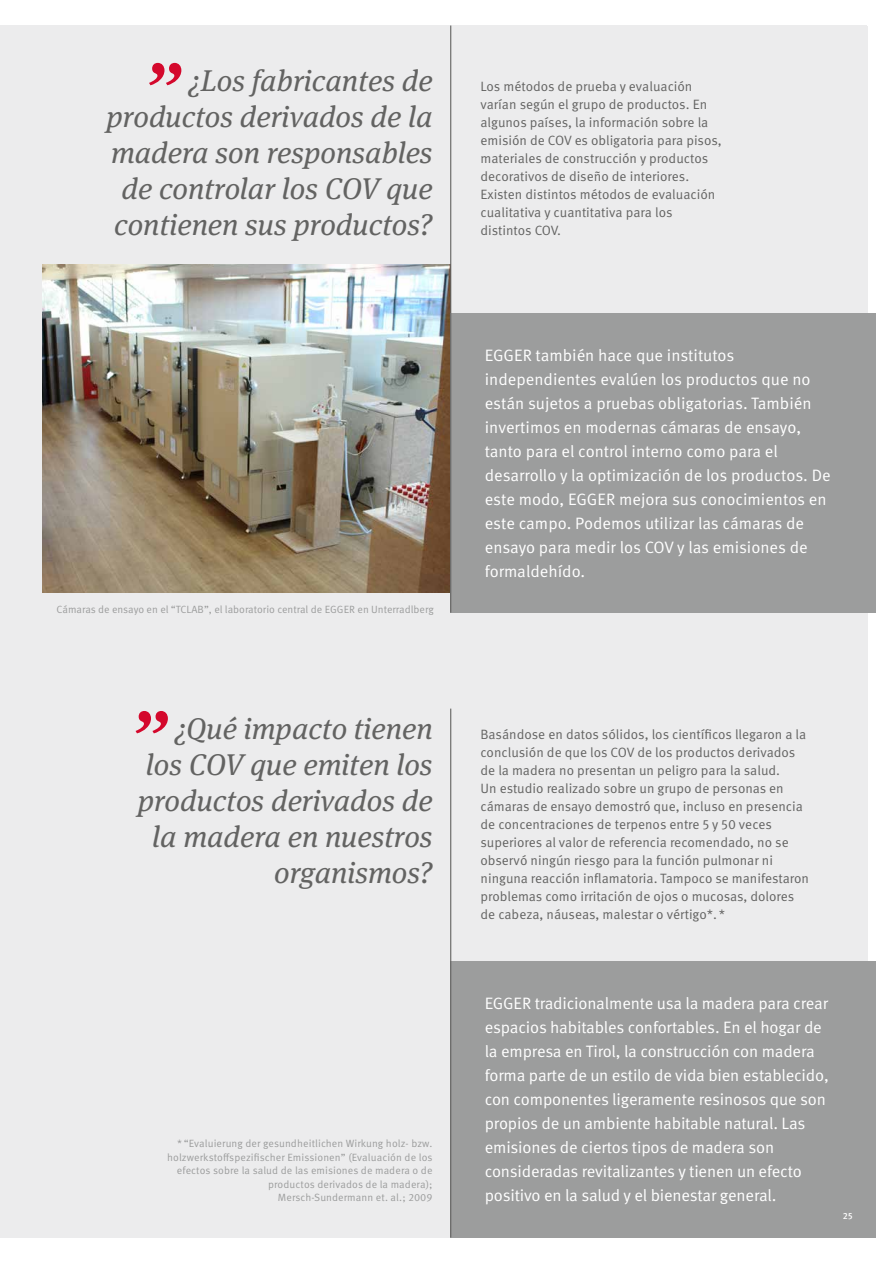
<style>
.page{position:relative;width:893px;height:1263px;background:#fff}
.page>*{position:absolute;margin:0;border:0;box-sizing:border-box;transform-origin:0 0}
.t1{font:italic 30px/36px "Meta Serif Pro";color:#636362;text-align:right}
.t2{font:16.5px/24px "Meta Pro";letter-spacing:-.01em;color:#fff}
.t3{font:13.5px/18px "Meta Pro";color:#636362}
.t4{font:10.5px/13.5px "Meta Pro";letter-spacing:.005em;color:#9c9d9d;text-align:right}
.t5{font:500 9px "Meta Pro";color:#fff}
</style>
<div class="page">
<div style="left:0;top:26px;width:867px;height:1211px;background:#ececed"></div>
<img style="left:43px;top:265px;width:407px;height:328px">
<svg style="left:149px;top:63px;width:32px;height:22px"></svg>
<div style="left:451px;top:313px;width:425px;height:300px;background:#9c9d9d"></div>
<svg style="left:136px;top:711px;width:32px;height:22px"></svg>
<div style="left:451px;top:961px;width:425px;height:276px;background:#9c9d9d"></div>
<hr style="left:450px;top:709px;width:1px;height:528px;background:#636362">
<hr style="left:450px;top:26px;width:1px;height:587px;background:#636362">
<h1 class="t1" style="left:107px;top:61px;width:328px">¿Los fabricantes de productos derivados de la madera son responsables de controlar los COV que contienen sus productos?</h1>
<p class="t4" style="left:57px;top:602px;width:379px">Cámaras de ensayo en el “TCLAB”, el laboratorio central de EGGER en Unterradlberg</p>
<h1 class="t1" style="left:138px;top:709px;width:296px">¿Qué impacto tienen los COV que emiten los productos derivados de la madera en nuestros organismos?</h1>
<p class="t4" style="left:167px;top:1137px;width:267px">* “Evaluierung der gesundheitlichen Wirkung holz- bzw. holzwerkstoffspezifischer Emissionen” (Evaluación de los efectos sobre la salud de las emisiones de madera o de productos derivados de la madera);<br>Mersch-Sundermann et. al.; 2009</p>
<p class="t3" style="left:480px;top:77px;width:243px">Los métodos de prueba y evaluación varían según el grupo de productos. En algunos países, la información sobre la emisión de COV es obligatoria para pisos, materiales de construcción y productos decorativos de diseño de interiores.<br>Existen distintos métodos de evaluación cualitativa y cuantitativa para los distintos COV.</p>
<p class="t2" style="left:485px;top:343px;width:347px">EGGER también hace que institutos independientes evalúen los productos que no están sujetos a pruebas obligatorias. También invertimos en modernas cámaras de ensayo, tanto para el control interno como para el desarrollo y la optimización de los productos. De este modo, EGGER mejora sus conocimientos en este campo. Podemos utilizar las cámaras de ensayo para medir los COV y las emisiones de formaldehído.</p>
<p class="t3" style="left:480px;top:725px;width:330px">Basándose en datos sólidos, los científicos llegaron a la conclusión de que los COV de los productos derivados de la madera no presentan un peligro para la salud.<br>Un estudio realizado sobre un grupo de personas en cámaras de ensayo demostró que, incluso en presencia de concentraciones de terpenos entre 5 y 50 veces superiores al valor de referencia recomendado, no se observó ningún riesgo para la función pulmonar ni ninguna reacción inflamatoria. Tampoco se manifestaron problemas como irritación de ojos o mucosas, dolores de cabeza, náuseas, malestar o vértigo*. *</p>
<p class="t2" style="left:485px;top:991px;width:346px">EGGER tradicionalmente usa la madera para crear espacios habitables confortables. En el hogar de la empresa en Tirol, la construcción con madera forma parte de un estilo de vida bien establecido, con componentes ligeramente resinosos que son propios de un ambiente habitable natural. Las emisiones de ciertos tipos de madera son consideradas revitalizantes y tienen un efecto positivo en la salud y el bienestar general.</p>
<p class="t5" style="left:843px;top:1210px;width:11px">25</p>
</div>
